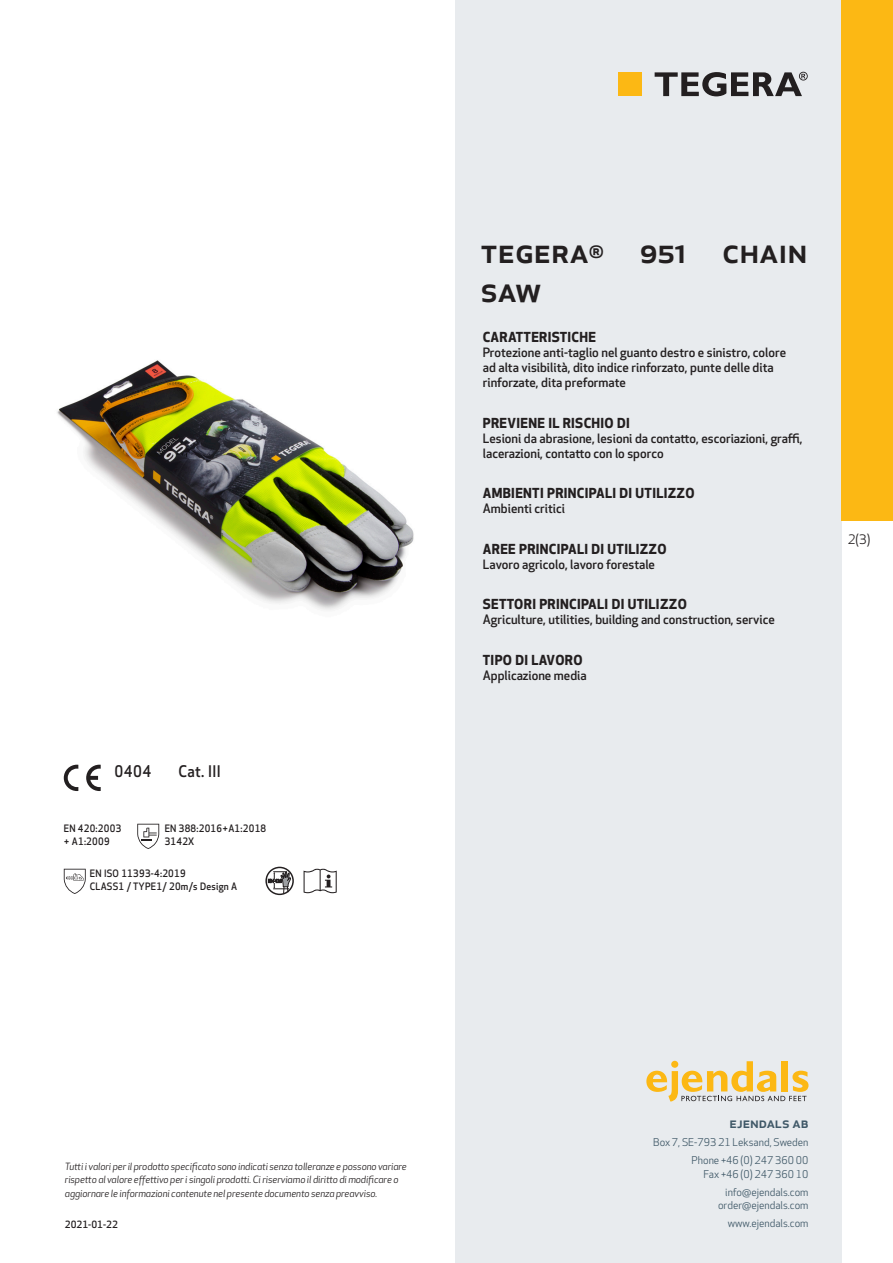
<style>
.page{position:relative;width:893px;height:1263px;background:#fff}
.page>*{position:absolute;margin:0;border:0;box-sizing:border-box;transform-origin:0 0}
.prodname{font:500 34.5px/39px "Apex New";color:#231f20}
.t1{font:500 15.6px "Apex New";letter-spacing:.025em;color:#231f20;scale:.95 1}
.t2{font:500 15px "Apex New";color:#405968}
.Funktion_body{font:700 13.5px "Apex New";letter-spacing:.025em;color:#231f20}
.t3{font:12.75px "Apex New";color:#231f20}
.Funktion_body-2{font:500 12.6px/15px "Apex New";color:#231f20}
.t4{font:10.5px/18px "Apex New";color:#405968;text-align:right}
.PictogramText{font:500 10.05px/13.5px "Apex New";letter-spacing:.025em;color:#231f20;scale:.95 1}
.t5{font:italic 9.75px/13.5px "Apex New";letter-spacing:-.01em;color:#231f20}
.t6{font:500 9.75px "Apex New";color:#231f20}
</style>
<div class="page">
<div style="left:455px;top:0;width:387px;height:1263px;background:#e8ebee"></div>
<svg style="left:646px;top:1061px;width:162px;height:40px"></svg>
<div style="left:842px;top:0;width:51px;height:520px;background:#fcb814"></div>
<div style="left:618px;top:72px;width:24px;height:24px;background:#fcb814"></div>
<svg style="left:655px;top:72px;width:153px;height:24px"></svg>
<svg style="left:86px;top:765px;width:15px;height:26px"></svg>
<svg style="left:64px;top:765px;width:14px;height:26px"></svg>
<svg style="left:137px;top:824px;width:22px;height:25px"></svg>
<svg style="left:64px;top:869px;width:22px;height:25px"></svg>
<svg style="left:268px;top:867px;width:23px;height:26px"></svg>
<div style="left:265px;top:867px;width:29px;height:28px;border:1px solid #231f20;border-radius:50%"></div>
<svg style="left:304px;top:869px;width:33px;height:24px"></svg>
<img style="left:57px;top:360px;width:357px;height:251px">
<p class="t1" style="left:115px;top:761px;width:40px">0404</p>
<p class="t1" style="left:178px;top:761px;width:46px">Cat. III</p>
<p class="PictogramText" style="left:64px;top:821px;width:62px">EN 420:2003 + A1:2009</p>
<p class="PictogramText" style="left:165px;top:821px;width:108px">EN 388:2016+A1:2018</p>
<p class="PictogramText" style="left:165px;top:834px;width:33px">3142X</p>
<p class="PictogramText" style="left:90px;top:866px;width:102px">EN ISO 11393-4:2019</p>
<p class="PictogramText" style="left:90px;top:879px;width:157px">CLASS1 / TYPE1/ 20m/s Design A</p>
<p class="prodname" style="left:480px;top:230px;width:329px">TEGERA<sup>®</sup> 951 CHAIN<br>SAW</p>
<p class="Funktion_body" style="left:483px;top:327px;width:115px">CARATTERISTICHE</p>
<p class="Funktion_body-2" style="left:483px;top:345px;width:305px">Protezione anti-taglio nel guanto destro e sinistro, colore ad alta visibilità, dito indice rinforzato, punte delle dita rinforzate, dita preformate</p>
<p class="Funktion_body" style="left:483px;top:413px;width:149px">PREVIENE IL RISCHIO DI</p>
<p class="Funktion_body-2" style="left:483px;top:430px;width:321px">Lesioni da abrasione, lesioni da contatto, escoriazioni, graffi, lacerazioni, contatto con lo sporco</p>
<p class="Funktion_body" style="left:483px;top:483px;width:213px">AMBIENTI PRINCIPALI DI UTILIZZO</p>
<p class="Funktion_body-2" style="left:483px;top:501px;width:84px">Ambienti critici</p>
<p class="Funktion_body" style="left:483px;top:539px;width:185px">AREE PRINCIPALI DI UTILIZZO</p>
<p class="Funktion_body-2" style="left:483px;top:556px;width:174px">Lavoro agricolo, lavoro forestale</p>
<p class="Funktion_body" style="left:483px;top:595px;width:205px">SETTORI PRINCIPALI DI UTILIZZO</p>
<p class="Funktion_body-2" style="left:483px;top:612px;width:293px">Agriculture, utilities, building and construction, service</p>
<p class="Funktion_body" style="left:483px;top:650px;width:101px">TIPO DI LAVORO</p>
<p class="Funktion_body-2" style="left:483px;top:668px;width:105px">Applicazione media</p>
<p class="t3" style="left:848px;top:531px;width:24px">2(3)</p>
<p class="t5" style="left:65px;top:1159px;width:343px">Tutti i valori per il prodotto specificato sono indicati senza tolleranze e possono variare rispetto al valore effettivo per i singoli prodotti. Ci riserviamo il diritto di modificare o aggiornare le informazioni contenute nel presente documento senza preavviso.</p>
<p class="t6" style="left:65px;top:1218px;width:54px">2021-01-22</p>
<p class="t2" style="left:729px;top:1113px;width:80px">ejendals ab</p>
<p class="t4" style="left:653px;top:1133px;width:157px">Box 7, SE-793 21 Leksand, Sweden<br>Phone +46 (0) 247 360 00</p>
<p class="t4" style="left:703px;top:1165px;width:107px">Fax +46 (0) 247 360 10 info@ejendals.com</p>
<p class="t4" style="left:718px;top:1196px;width:92px">order@ejendals.com</p>
<p class="t4" style="left:728px;top:1215px;width:82px">www.ejendals.com</p>
</div>
